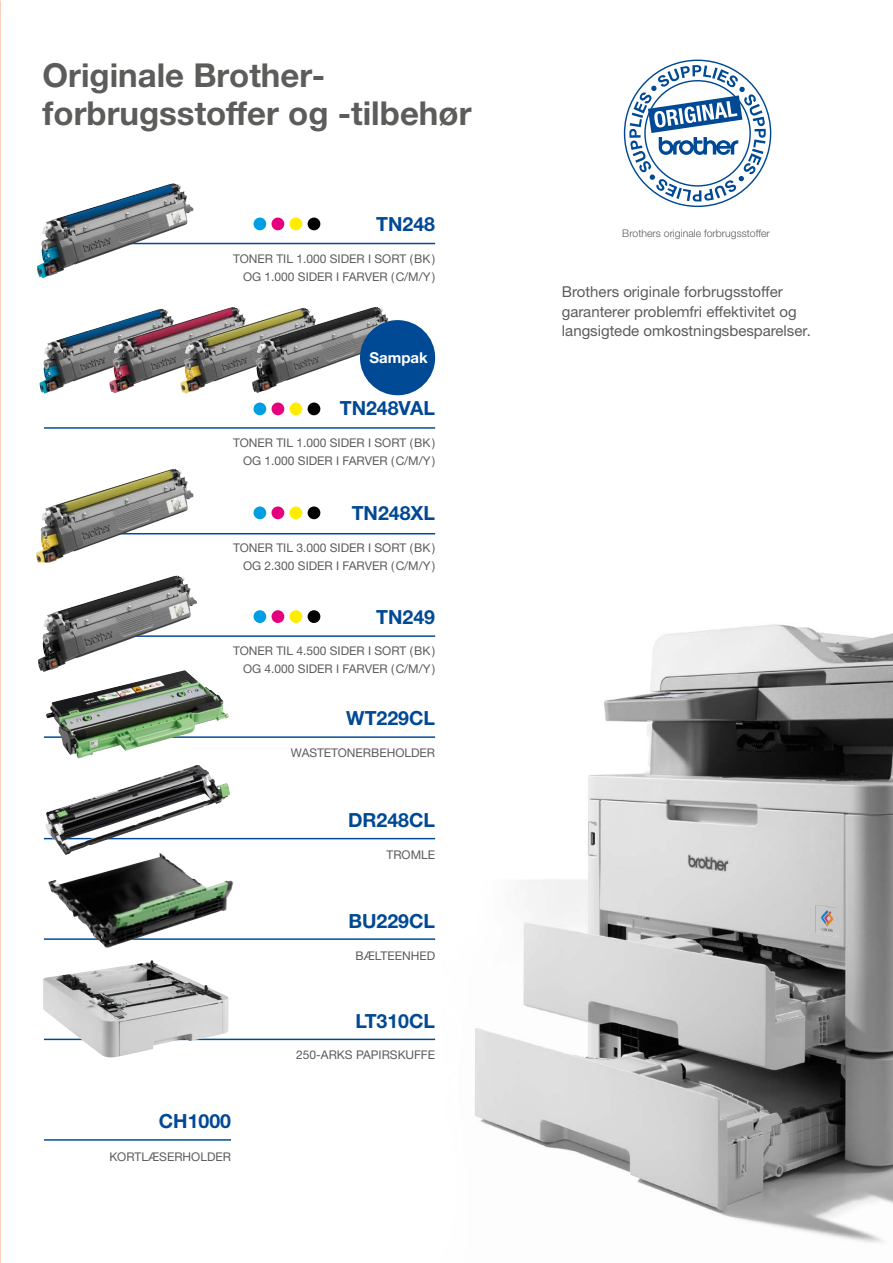
<style>
.page{position:relative;width:893px;height:1263px;background:#fff}
.page>*{position:absolute;margin:0;border:0;box-sizing:border-box;transform-origin:0 0}
.t1{font:700 33px/37.5px "Helvetica Neue LTW1 G";color:#5c5c5b}
.t2{font:700 19.5px "Helvetica Neue LTW1 G";color:#004994}
.t3{font:15px/19.5px "Helvetica Neue LTW1 G";color:#5c5c5b}
.t4{font:700 15px "Helvetica Neue LTW1 G";color:#fff}
.t5{font:12px/17.7px "Helvetica Neue LTW1 G";color:#5c5c5b;text-align:right}
.t6{font:300 10.5px "Helvetica Neue LTW1 G";color:#5c5c5b}
</style>
<div class="page">
<img style="left:397px;top:624px;width:496px;height:619px">
<svg style="left:624px;top:60px;width:147px;height:147px"></svg>
<hr style="left:44px;top:243px;width:391px;height:1px;background:#004994">
<hr style="left:44px;top:427px;width:391px;height:2px;background:#004994">
<hr style="left:44px;top:533px;width:391px;height:1px;background:#004994">
<hr style="left:44px;top:635px;width:391px;height:2px;background:#004994">
<div style="left:253px;top:218px;width:13px;height:12px;background:#009fe3;border-radius:50%"></div>
<div style="left:272px;top:218px;width:12px;height:12px;background:#e6007d;border-radius:50%"></div>
<div style="left:290px;top:218px;width:12px;height:12px;background:#ffed00;border-radius:50%"></div>
<div style="left:308px;top:218px;width:12px;height:12px;background:#000;border-radius:50%"></div>
<div style="left:253px;top:506px;width:13px;height:13px;background:#009fe3;border-radius:50%"></div>
<div style="left:272px;top:506px;width:12px;height:13px;background:#e6007d;border-radius:50%"></div>
<div style="left:290px;top:506px;width:12px;height:13px;background:#ffed00;border-radius:50%"></div>
<div style="left:308px;top:506px;width:12px;height:13px;background:#000;border-radius:50%"></div>
<div style="left:253px;top:610px;width:13px;height:13px;background:#009fe3;border-radius:50%"></div>
<div style="left:272px;top:610px;width:12px;height:13px;background:#e6007d;border-radius:50%"></div>
<div style="left:290px;top:610px;width:12px;height:13px;background:#ffed00;border-radius:50%"></div>
<div style="left:308px;top:610px;width:12px;height:13px;background:#000;border-radius:50%"></div>
<img style="left:37px;top:183px;width:157px;height:95px">
<img style="left:36px;top:469px;width:157px;height:94px">
<img style="left:38px;top:575px;width:159px;height:97px">
<img style="left:0;top:0;width:1px;height:1263px">
<hr style="left:44px;top:838px;width:391px;height:1px;background:#004994">
<hr style="left:44px;top:938px;width:391px;height:2px;background:#004994">
<hr style="left:44px;top:736px;width:391px;height:2px;background:#004994">
<hr style="left:44px;top:1039px;width:391px;height:1px;background:#004994">
<img style="left:46px;top:670px;width:183px;height:89px">
<img style="left:43px;top:960px;width:185px;height:98px">
<img style="left:48px;top:855px;width:186px;height:93px">
<img style="left:46px;top:765px;width:184px;height:90px">
<hr style="left:44px;top:1139px;width:187px;height:2px;background:#004994">
<div style="left:253px;top:402px;width:13px;height:13px;background:#009fe3;border-radius:50%"></div>
<div style="left:272px;top:402px;width:12px;height:13px;background:#e6007d;border-radius:50%"></div>
<div style="left:290px;top:402px;width:12px;height:13px;background:#ffed00;border-radius:50%"></div>
<div style="left:308px;top:402px;width:12px;height:13px;background:#000;border-radius:50%"></div>
<img style="left:40px;top:324px;width:69px;height:69px">
<img style="left:109px;top:307px;width:282px;height:86px">
<div style="left:360px;top:320px;width:75px;height:75px;background:#004994;border-radius:50%"></div>
<h1 class="t1" style="left:43px;top:57px;width:430px">Originale Brother&shy;forbrugsstoffer og -tilbehør</h1>
<h2 class="t2" style="left:376px;top:212px;width:60px">TN248</h2>
<p class="t5" style="left:233px;top:250px;width:203px">TONER TIL 1.000 SIDER I SORT (BK)<br>OG 1.000 SIDER I FARVER (C/M/Y)</p>
<p class="t4" style="left:369px;top:348px;width:60px">Sampak</p>
<h2 class="t2" style="left:340px;top:396px;width:97px">TN248VAL</h2>
<p class="t5" style="left:233px;top:434px;width:203px">TONER TIL 1.000 SIDER I SORT (BK)<br>OG 1.000 SIDER I FARVER (C/M/Y)</p>
<h2 class="t2" style="left:352px;top:501px;width:85px">TN248XL</h2>
<p class="t5" style="left:233px;top:539px;width:203px">TONER TIL 3.000 SIDER I SORT (BK)<br>OG 2.300 SIDER I FARVER (C/M/Y)</p>
<h2 class="t2" style="left:376px;top:605px;width:60px">TN249</h2>
<p class="t5" style="left:233px;top:642px;width:203px">TONER TIL 4.500 SIDER I SORT (BK)<br>OG 4.000 SIDER I FARVER (C/M/Y)</p>
<h2 class="t2" style="left:346px;top:706px;width:90px">WT229CL</h2>
<p class="t5" style="left:291px;top:743px;width:146px">WASTETONERBEHOLDER</p>
<h2 class="t2" style="left:348px;top:808px;width:89px">DR248CL</h2>
<p class="t5" style="left:386px;top:845px;width:50px">TROMLE</p>
<h2 class="t2" style="left:348px;top:909px;width:88px">BU229CL</h2>
<p class="t5" style="left:356px;top:947px;width:81px">BÆLTEENHED</p>
<h2 class="t2" style="left:159px;top:1109px;width:74px">CH1000</h2>
<p class="t5" style="left:110px;top:1147px;width:123px">KORTLÆSERHOLDER</p>
<h2 class="t2" style="left:356px;top:1009px;width:81px">LT310CL</h2>
<p class="t5" style="left:296px;top:1046px;width:140px">250-ARKS PAPIRSKUFFE</p>
<p class="t6" style="left:622px;top:227px;width:149px">Brothers originale forbrugsstoffer</p>
<p class="t3" style="left:562px;top:282px;width:250px">Brothers originale forbrugsstoffer garanterer problemfri effektivitet og langsigtede omkostningsbesparelser.</p>
</div>
